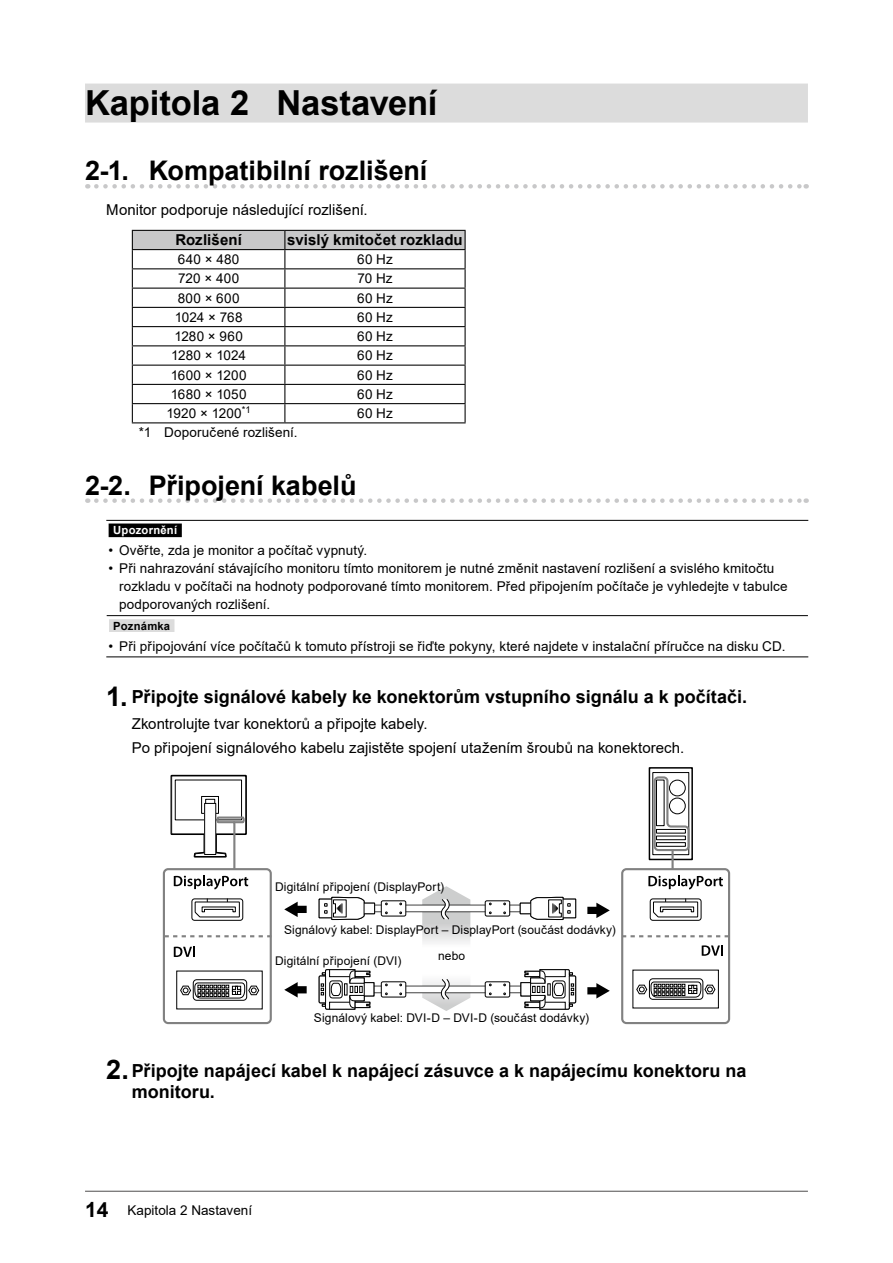
<style>
.page{position:relative;width:893px;height:1263px;background:#fff}
.page>*{position:absolute;margin:0;border:0;box-sizing:border-box;transform-origin:0 0}
.t1{font:700 34.5px "Arial";letter-spacing:-.005em;color:#000}
.t2{font:700 27px "Arial";letter-spacing:-.005em;color:#000}
.t3{font:700 18px/21px "Arial";color:#000}
.t4{font:15px/24px "Arial";color:#000}
.t5{font:700 15px "Arial";letter-spacing:.005em;color:#000}
.t6{font:13.5px/18px "Arial";letter-spacing:.005em;color:#000}
.t7{font:12px "Arial";letter-spacing:.01em;color:#000}
.t8{font:700 11.25px "Arial";letter-spacing:.02em;color:#fff}
.t9{font:700 11.25px "Arial";letter-spacing:.02em;color:#000}
.s1{font-size:27px}
.s2{font-weight:700;font-size:21px}
</style>
<div class="page">
<hr style="left:85px;top:1191px;width:723px;height:1px;background:#595858">
<div style="left:85px;top:84px;width:723px;height:39px;background:#dcdcdc"></div>
<svg style="left:96px;top:184px;width:711px;height:5px"></svg>
<svg style="left:96px;top:498px;width:711px;height:5px"></svg>
<hr style="left:132px;top:422px;width:153px;height:1px;background:#000">
<hr style="left:285px;top:422px;width:181px;height:1px;background:#000">
<svg style="left:132px;top:230px;width:334px;height:192px"></svg>
<hr style="left:106px;top:520px;width:702px;height:1px;background:#000">
<hr style="left:107px;top:615px;width:701px;height:1px;background:#000">
<hr style="left:106px;top:657px;width:702px;height:1px;background:#000">
<div style="left:109px;top:523px;width:73px;height:14px;background:#000"></div>
<div style="left:109px;top:619px;width:65px;height:13px;background:#dcdcdc"></div>
<svg style="left:174px;top:779px;width:69px;height:36px"></svg>
<div style="left:171px;top:775px;width:75px;height:59px;border:1px solid #000"></div>
<div style="left:175px;top:780px;width:67px;height:40px;background:#fff"></div>
<svg style="left:205px;top:798px;width:12px;height:14px"></svg>
<div style="left:201px;top:796px;width:18px;height:18px;border:1px solid #000"></div>
<div style="left:206px;top:799px;width:9px;height:5px;background:#fff"></div>
<div style="left:205px;top:799px;width:10px;height:5px;border:1px solid #000"></div>
<div style="left:205px;top:803px;width:11px;height:51px;background:#fff"></div>
<div style="left:204px;top:803px;width:12px;height:52px;border:1px solid #000"></div>
<div style="left:649px;top:767px;width:44px;height:93px;border:2px solid #000"></div>
<div style="left:652px;top:772px;width:37px;height:83px;border:1px solid #000"></div>
<hr style="left:671px;top:851px;width:3px;height:18px;background:#818181">
<svg style="left:653px;top:775px;width:38px;height:77px"></svg>
<div style="left:621px;top:868px;width:109px;height:156px;border:2px solid #818181;border-radius:4px"></div>
<svg style="left:648px;top:875px;width:75px;height:14px"></svg>
<svg style="left:702px;top:945px;width:21px;height:11px"></svg>
<div style="left:649px;top:978px;width:54px;height:22px;border:1px solid #000;border-radius:3px"></div>
<svg style="left:636px;top:981px;width:80px;height:17px"></svg>
<div style="left:650px;top:898px;width:51px;height:23px;border:1px solid #000;border-radius:3px"></div>
<svg style="left:653px;top:899px;width:45px;height:19px"></svg>
<div style="left:192px;top:898px;width:51px;height:23px;border:1px solid #000;border-radius:3px"></div>
<svg style="left:194px;top:899px;width:46px;height:19px"></svg>
<svg style="left:622px;top:935px;width:107px;height:2px"></svg>
<svg style="left:166px;top:935px;width:103px;height:2px"></svg>
<div style="left:163px;top:868px;width:109px;height:156px;border:2px solid #818181;border-radius:4px"></div>
<svg style="left:375px;top:911px;width:144px;height:1px"></svg>
<svg style="left:381px;top:901px;width:25px;height:15px"></svg>
<div style="left:381px;top:900px;width:25px;height:16px;border:1px solid #000;border-radius:2px"></div>
<svg style="left:485px;top:901px;width:25px;height:15px"></svg>
<div style="left:485px;top:900px;width:25px;height:16px;border:1px solid #000;border-radius:2px"></div>
<svg style="left:318px;top:896px;width:57px;height:24px"></svg>
<svg style="left:519px;top:896px;width:57px;height:24px"></svg>
<svg style="left:284px;top:901px;width:23px;height:16px"></svg>
<svg style="left:587px;top:902px;width:23px;height:16px"></svg>
<svg style="left:375px;top:992px;width:145px;height:1px"></svg>
<svg style="left:381px;top:982px;width:25px;height:15px"></svg>
<div style="left:381px;top:981px;width:25px;height:16px;border:1px solid #000;border-radius:2px"></div>
<svg style="left:485px;top:982px;width:25px;height:15px"></svg>
<div style="left:485px;top:981px;width:25px;height:16px;border:1px solid #000;border-radius:2px"></div>
<svg style="left:318px;top:969px;width:57px;height:41px"></svg>
<svg style="left:520px;top:969px;width:56px;height:41px"></svg>
<svg style="left:422px;top:886px;width:48px;height:125px"></svg>
<svg style="left:284px;top:982px;width:23px;height:16px"></svg>
<svg style="left:587px;top:983px;width:23px;height:16px"></svg>
<svg style="left:174px;top:815px;width:74px;height:74px"></svg>
<svg style="left:174px;top:947px;width:21px;height:10px"></svg>
<div style="left:193px;top:979px;width:54px;height:22px;border:1px solid #000;border-radius:3px"></div>
<svg style="left:180px;top:982px;width:80px;height:17px"></svg>
<h1 class="t1" style="left:85px;top:78px;width:354px">Kapitola 2 Nastavení</h1>
<h2 class="t2" style="left:85px;top:152px;width:344px">2-1. Kompatibilní rozlišení</h2>
<p class="t4" style="left:106px;top:198px;width:263px">Monitor podporuje následující rozlišení.</p>
<p class="t5" style="left:175px;top:229px;width:68px">Rozlišení</p>
<p class="t5" style="left:287px;top:229px;width:177px">svislý kmitočet rozkladu</p>
<p class="t6" style="left:178px;top:250px;width:63px">640 × 480</p>
<p class="t6" style="left:357px;top:250px;width:37px">60 Hz</p>
<p class="t6" style="left:178px;top:269px;width:63px">720 × 400</p>
<p class="t6" style="left:357px;top:269px;width:37px">70 Hz</p>
<p class="t6" style="left:178px;top:289px;width:63px">800 × 600</p>
<p class="t6" style="left:357px;top:289px;width:37px">60 Hz</p>
<p class="t6" style="left:175px;top:308px;width:69px">1024 × 768</p>
<p class="t6" style="left:357px;top:308px;width:37px">60 Hz</p>
<p class="t6" style="left:174px;top:327px;width:70px">1280 × 960</p>
<p class="t6" style="left:357px;top:327px;width:37px">60 Hz</p>
<p class="t6" style="left:171px;top:346px;width:76px">1280 × 1024</p>
<p class="t6" style="left:357px;top:346px;width:37px">60 Hz</p>
<p class="t6" style="left:171px;top:366px;width:77px">1600 × 1200</p>
<p class="t6" style="left:357px;top:366px;width:37px">60 Hz</p>
<p class="t6" style="left:171px;top:385px;width:77px">1680 × 1050</p>
<p class="t6" style="left:357px;top:385px;width:37px">60 Hz</p>
<p class="t6" style="left:166px;top:404px;width:86px">1920 × 1200<sup>*1</sup></p>
<p class="t6" style="left:357px;top:404px;width:37px">60 Hz</p>
<p class="t6" style="left:139px;top:423px;width:160px">*1 Doporučené rozlišení.</p>
<h2 class="t2" style="left:85px;top:466px;width:273px">2-2. Připojení kabelů</h2>
<p class="t8" style="left:113px;top:522px;width:65px">Upozornění</p>
<p class="t6" style="left:109px;top:542px;width:260px">• Ověřte, zda je monitor a počítač vypnutý.</p>
<p class="t6" style="left:119px;top:560px;width:670px;text-indent:-11px">• Při nahrazování stávajícího monitoru tímto monitorem je nutné změnit nastavení rozlišení a svislého kmitočtu rozkladu v počítači na hodnoty podporované tímto monitorem. Před připojením počítače je vyhledejte v tabulce podporovaných rozlišení.</p>
<p class="t9" style="left:113px;top:618px;width:58px">Poznámka</p>
<p class="t6" style="left:109px;top:637px;width:678px">• Při připojování více počítačů k tomuto přístroji se řiďte pokyny, které najdete v instalační příručce na disku CD.</p>
<h3 class="t3" style="left:106px;top:687px;width:642px"><span class="s1">1.</span> Připojte signálové kabely ke konektorům vstupního signálu a k počítači.</h3>
<p class="t4" style="left:132px;top:712px;width:554px">Zkontrolujte tvar konektorů a připojte kabely.<br>Po připojení signálového kabelu zajistěte spojení utažením šroubů na konektorech.</p>
<p class="t7" style="left:275px;top:878px;width:171px">Digitální připojení (DisplayPort)</p>
<p class="t7" style="left:284px;top:922px;width:333px">Signálový kabel: DisplayPort – DisplayPort (součást dodávky)</p>
<p class="t7" style="left:275px;top:952px;width:128px">Digitální připojení (DVI)</p>
<p class="t7" style="left:438px;top:947px;width:29px">nebo</p>
<p class="t7" style="left:314px;top:1010px;width:277px">Signálový kabel: DVI-D – DVI-D (součást dodávky)</p>
<h3 class="t3" style="left:132px;top:1060px;width:616px;text-indent:-26px"><span class="s1">2.</span>Připojte napájecí kabel k napájecí zásuvce a k napájecímu konektoru na monitoru.</h3>
<p class="t6" style="left:85px;top:1201px;width:169px"><span class="s2">14</span> Kapitola 2 Nastavení</p>
</div>
